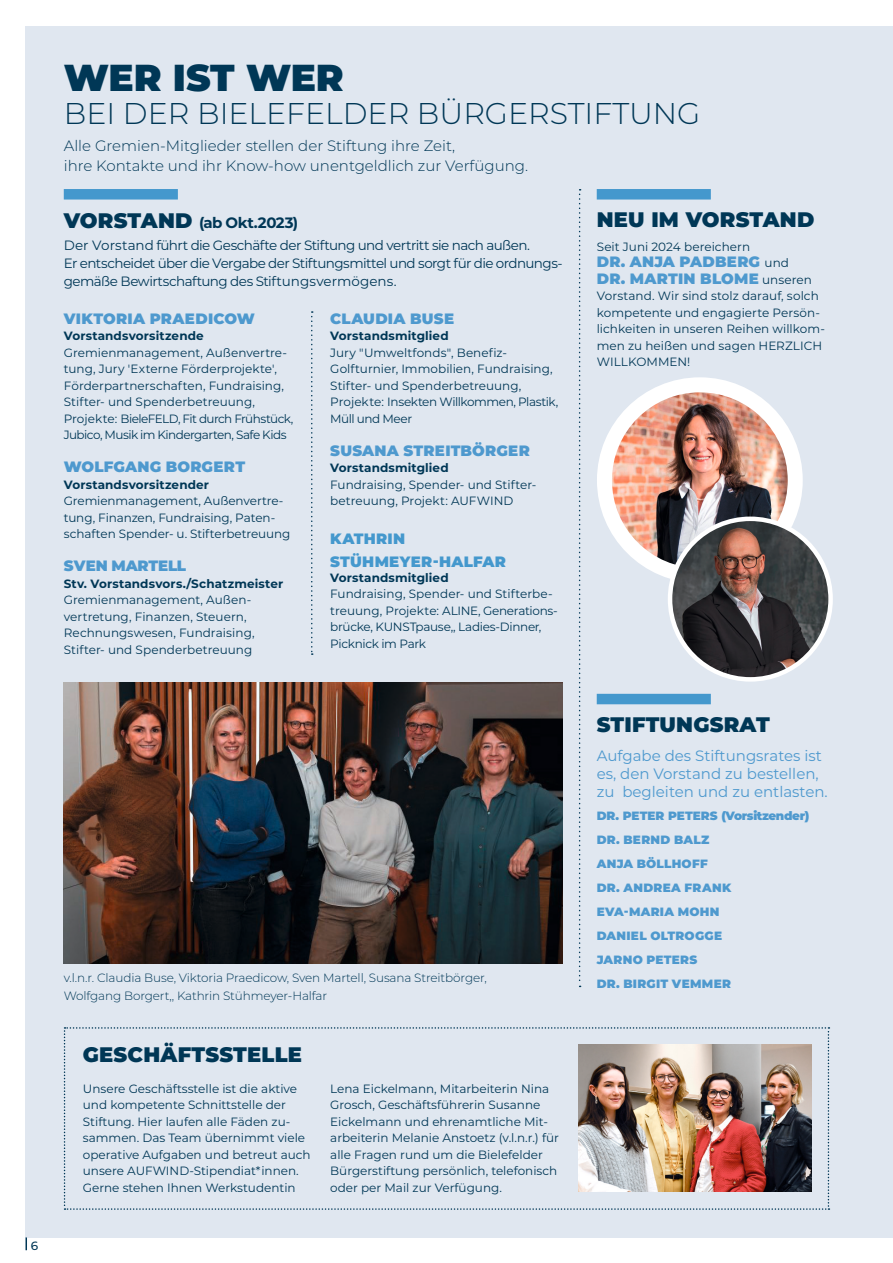
<style>
.page{position:relative;width:893px;height:1263px;background:#fff}
.page>*{position:absolute;margin:0;border:0;box-sizing:border-box;transform-origin:0 0}
.t1{font:900 37.5px "Montserrat";letter-spacing:-.005em;color:#003756}
.t2{font:300 30px "Montserrat";color:#003756}
.t3{font:900 21px "Montserrat";letter-spacing:.01em;color:#003756}
.t4{font:300 15px/19.5px "Montserrat";color:#003756}
.t5{font:900 15px/16.5px "Montserrat";letter-spacing:.015em;color:#4e99ce}
.t6{font:15px/18px "Montserrat";color:#4e99ce}
.t7{font:900 15px/22.5px "Montserrat";letter-spacing:.02em;color:#4498cd}
.t8{font:700 15px "Montserrat";letter-spacing:-.025em;color:#003756}
.t9{font:900 15px "Montserrat";letter-spacing:-.01em;color:#4e99ce}
.t10{font:13.5px/18px "Montserrat";letter-spacing:-.04em;color:#003756}
.t11{font:12px/16.5px "Montserrat";color:#003756}
.t12{font:700 12px "Montserrat";letter-spacing:.01em;color:#003756}
.t13{font:900 12px/24px "Montserrat";letter-spacing:.02em;color:#4e99ce}
.t14{font:12px/16.5px "Montserrat";letter-spacing:-.02em;color:#003756}
.t15{font:300 12px/18px "Montserrat";letter-spacing:-.01em;color:#003756}
.t16{font:500 12px "Montserrat";color:#003756}
.s1{font-weight:900;font-size:21px}
.s2{font-weight:400;font-size:12px;color:#003756}
</style>
<div class="page">
<div style="left:26px;top:26px;width:867px;height:1211px;background:#e0e7f0"></div>
<img style="left:64px;top:189px;width:765px;height:1021px">
<svg style="left:26px;top:1237px;width:1px;height:13px"></svg>
<p class="t16" style="left:31px;top:1237px;width:9px">6</p>
<h1 class="t1" style="left:64px;top:49px;width:282px">WER IST WER</h1>
<h2 class="t2" style="left:64px;top:93px;width:638px">BEI DER BIELEFELDER BÜRGERSTIFTUNG</h2>
<p class="t4" style="left:64px;top:135px;width:466px">Alle Gremien-Mitglieder stellen der Stiftung ihre Zeit,<br>ihre Kontakte und ihr Know-how unentgeldlich zur Verfügung.</p>
<p class="t8" style="left:64px;top:212px;width:236px"><span class="s1">VORSTAND</span> (ab Okt.2023)</p>
<p class="t10" style="left:64px;top:236px;width:500px">Der Vorstand führt die Geschäfte der Stiftung und vertritt sie nach außen.<br>Er entscheidet über die Vergabe der Stiftungsmittel und sorgt für die ordnungs&shy;gemäße Bewirtschaftung des Stiftungsvermögens.</p>
<p class="t5" style="left:330px;top:309px;width:125px">CLAUDIA BUSE</p>
<p class="t12" style="left:330px;top:327px;width:120px">Vorstandsmitglied</p>
<p class="t11" style="left:330px;top:344px;width:230px">Jury "Umweltfonds", Benefiz-<br>Golfturnier, Immobilien, Fundraising,<br>Stifter- und Spenderbetreuung,<br>Projekte: Insekten Willkommen, Plastik,<br>Müll und Meer</p>
<p class="t5" style="left:330px;top:441px;width:201px">SUSANA STREITBÖRGER</p>
<p class="t12" style="left:330px;top:459px;width:120px">Vorstandsmitglied</p>
<p class="t11" style="left:330px;top:476px;width:208px">Fundraising, Spender- und Stifter&shy;betreuung, Projekt: AUFWIND</p>
<p class="t7" style="left:330px;top:527px;width:177px">KATHRIN<br>STÜHMEYER-HALFAR</p>
<p class="t12" style="left:330px;top:569px;width:120px">Vorstandsmitglied</p>
<p class="t14" style="left:330px;top:585px;width:229px">Fundraising, Spender- und Stifterbe&shy;treuung, Projekte: ALINE, Generations&shy;brücke, KUNSTpause,, Ladies-Dinner, Picknick im Park</p>
<p class="t5" style="left:64px;top:309px;width:193px">VIKTORIA PRAEDICOW</p>
<p class="t12" style="left:64px;top:327px;width:141px">Vorstandsvorsitzende</p>
<p class="t11" style="left:64px;top:344px;width:231px">Gremienmanagement, Außenvertre&shy;tung, Jury 'Externe Förderprojekte', Förderpartnerschaften, Fundraising, Stifter- und Spenderbetreuung, Projekte: BieleFELD, Fit durch Frühstück, Jubico, Musik im Kindergarten, Safe Kids</p>
<p class="t5" style="left:64px;top:458px;width:183px">WOLFGANG BORGERT</p>
<p class="t12" style="left:64px;top:476px;width:147px">Vorstandsvorsitzender</p>
<p class="t11" style="left:64px;top:492px;width:228px">Gremienmanagement, Außenvertre&shy;tung, Finanzen, Fundraising, Paten&shy;schaften Spender- u. Stifterbetreuung</p>
<p class="t9" style="left:64px;top:555px;width:124px">SVEN MARTELL</p>
<p class="t12" style="left:64px;top:575px;width:221px">Stv. Vorstandsvors./Schatzmeister</p>
<p class="t11" style="left:64px;top:591px;width:192px">Gremienmanagement, Außen&shy;vertretung, Finanzen, Steuern,<br>Rechnungswesen, Fundraising,<br>Stifter- und Spenderbetreuung</p>
<p class="t15" style="left:64px;top:968px;width:425px">v.l.n.r. Claudia Buse, Viktoria Praedicow, Sven Martell, Susana Streitbörger,<br>Wolfgang Borgert,, Kathrin Stühmeyer-Halfar</p>
<h3 class="t3" style="left:83px;top:1039px;width:221px">GESCHÄFTSSTELLE</h3>
<p class="t11" style="left:83px;top:1080px;width:229px">Unsere Geschäftsstelle ist die aktive und kompetente Schnittstelle der Stiftung. Hier laufen alle Fäden zu&shy;sammen. Das Team übernimmt viele operative Aufgaben und betreut auch unsere AUFWIND-Stipendiat*innen.<br>Gerne stehen Ihnen Werkstudentin</p>
<p class="t11" style="left:330px;top:1080px;width:230px">Lena Eickelmann, Mitarbeiterin Nina Grosch, Geschäftsführerin Susanne Eickelmann und ehrenamtliche Mit&shy;arbeiterin Melanie Anstoetz (v.l.n.r.) für alle Fragen rund um die Bielefelder Bürgerstiftung persönlich, telefonisch oder per Mail zur Verfügung.</p>
<h3 class="t3" style="left:597px;top:204px;width:219px">NEU IM VORSTAND</h3>
<p class="t11" style="left:597px;top:238px;width:155px">Seit Juni 2024 bereichern</p>
<p class="t5" style="left:597px;top:253px;width:217px">DR. ANJA PADBERG <span class="s2">und<br></span>DR. MARTIN BLOME <span class="s2">unseren</span></p>
<p class="t11" style="left:597px;top:287px;width:230px">Vorstand. Wir sind stolz darauf, solch kompetente und engagierte Persön&shy;lichkeiten in unseren Reihen willkom&shy;men zu heißen und sagen HERZLICH<br>WILLKOMMEN!</p>
<h3 class="t3" style="left:597px;top:709px;width:174px">STIFTUNGSRAT</h3>
<p class="t6" style="left:597px;top:747px;width:233px">Aufgabe des Stiftungsrates ist es, den Vorstand zu bestellen, zu begleiten und zu entlasten.</p>
<p class="t13" style="left:597px;top:803px;width:214px">DR. PETER PETERS (Vorsitzender)<br>DR. BERND BALZ<br>ANJA BÖLLHOFF<br>DR. ANDREA FRANK<br>EVA-MARIA MOHN<br>DANIEL OLTROGGE<br>JARNO PETERS<br>DR. BIRGIT VEMMER</p>
</div>
